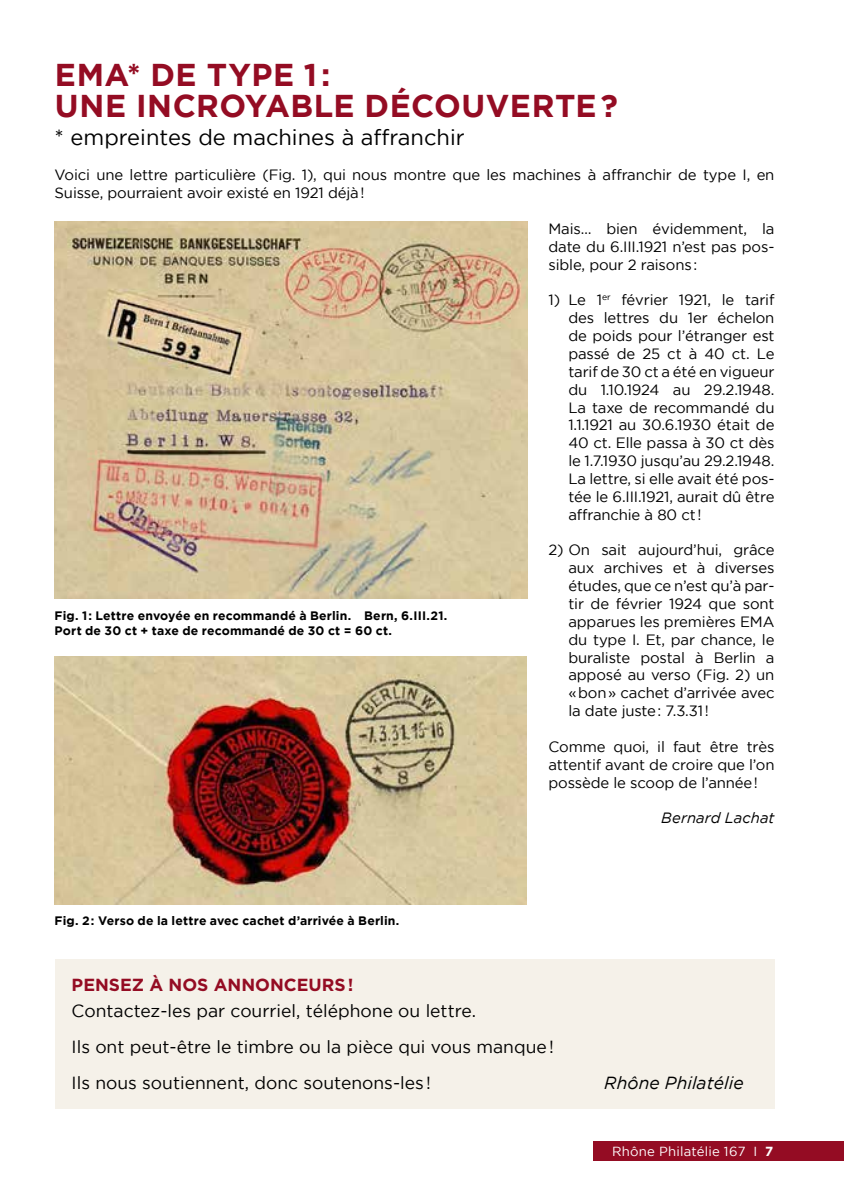
<style>
.page{position:relative;width:844px;height:1191px;background:#fff}
.page>*{position:absolute;margin:0;border:0;box-sizing:border-box;transform-origin:0 0}
.t1{font:700 31.5px/31.2px "Gotham";letter-spacing:.015em;color:#940c23}
.t2{font:21.88px "Gotham";color:#000}
.t3{font:17.5px/35.9px "Gotham";color:#000}
.t4{font:700 17.5px "Gotham";color:#940c23}
.t5{font:italic 17.5px "Gotham";color:#000}
.t6{font:14.88px/17.8px "Gotham";letter-spacing:-.01em;color:#000;text-align:justify}
.t7{font:italic 14.88px "Gotham";color:#000}
.t8{font:13.12px "Gotham";letter-spacing:.02em;color:#fff}
.t9{font:700 12.25px/15.8px "Gotham";letter-spacing:.015em;color:#000}
.s1{font-weight:700}
</style>
<div class="page">
<div style="left:593px;top:1141px;width:250px;height:20px;background:#940c23"></div>
<img style="left:55px;top:221px;width:472px;height:378px">
<img style="left:55px;top:656px;width:471px;height:249px">
<div style="left:55px;top:959px;width:719px;height:150px;background:#f5f1e9"></div>
<h1 class="t1" style="left:55px;top:58px;width:564px">EMA* DE TYPE 1:<br>UNE INCROYABLE DÉCOUVERTE?</h1>
<h2 class="t2" style="left:55px;top:125px;width:411px">* empreintes de machines à affranchir</h2>
<p class="t6" style="left:55px;top:166px;width:721px">Voici une lettre particulière (Fig. 1), qui nous montre que les machines à affranchir de type I, en<br>Suisse, pourraient avoir existé en 1921 déjà!</p>
<p class="t9" style="left:55px;top:607px;width:394px">Fig. 1: Lettre envoyée en recommandé à Berlin. Bern, 6.III.21.<br>Port de 30 ct + taxe de recommandé de 30 ct = 60 ct.</p>
<p class="t9" style="left:55px;top:912px;width:346px">Fig. 2: Verso de la lettre avec cachet d’arrivée à Berlin.</p>
<p class="t6" style="left:548px;top:219px;width:227px">Mais… bien évidemment, la date du 6.III.1921 n’est pas pos&shy;sible, pour 2 raisons:</p>
<p class="t6" style="left:568px;top:291px;width:207px;text-indent:-20px">1) Le 1<sup>er</sup> février 1921, le tarif des lettres du 1er échelon de poids pour l’étranger est passé de 25 ct à 40 ct. Le tarif de 30 ct a été en vigueur du 1.10.1924 au 29.2.1948.<br>La taxe de recommandé du 1.1.1921 au 30.6.1930 était de 40 ct. Elle passa à 30 ct dès le 1.7.1930 jusqu’au 29.2.1948.<br>La lettre, si elle avait été pos&shy;tée le 6.III.1921, aurait dû être affranchie à 80 ct !</p>
<p class="t6" style="left:568px;top:541px;width:207px;text-indent:-20px">2) On sait aujourd’hui, grâce aux archives et à diverses études, que ce n’est qu’à par&shy;tir de février 1924 que sont apparues les premières EMA du type I. Et, par chance, le buraliste postal à Berlin a apposé au verso (Fig. 2) un «bon» cachet d’arrivée avec la date juste: 7.3.31!</p>
<p class="t6" style="left:548px;top:737px;width:227px">Comme quoi, il faut être très attentif avant de croire que l’on possède le scoop de l’année!</p>
<p class="t7" style="left:661px;top:809px;width:115px">Bernard Lachat</p>
<p class="t4" style="left:72px;top:974px;width:283px">PENSEZ À NOS ANNONCEURS!</p>
<p class="t3" style="left:72px;top:992px;width:483px">Contactez-les par courriel, téléphone ou lettre.<br>Ils ont peut-être le timbre ou la pièce qui vous manque!<br>Ils nous soutiennent, donc soutenons-les !</p>
<p class="t5" style="left:604px;top:1072px;width:141px">Rhône Philatélie</p>
<p class="t8" style="left:612px;top:1144px;width:163px">Rhône Philatélie 167 I <span class="s1">7</span></p>
</div>
